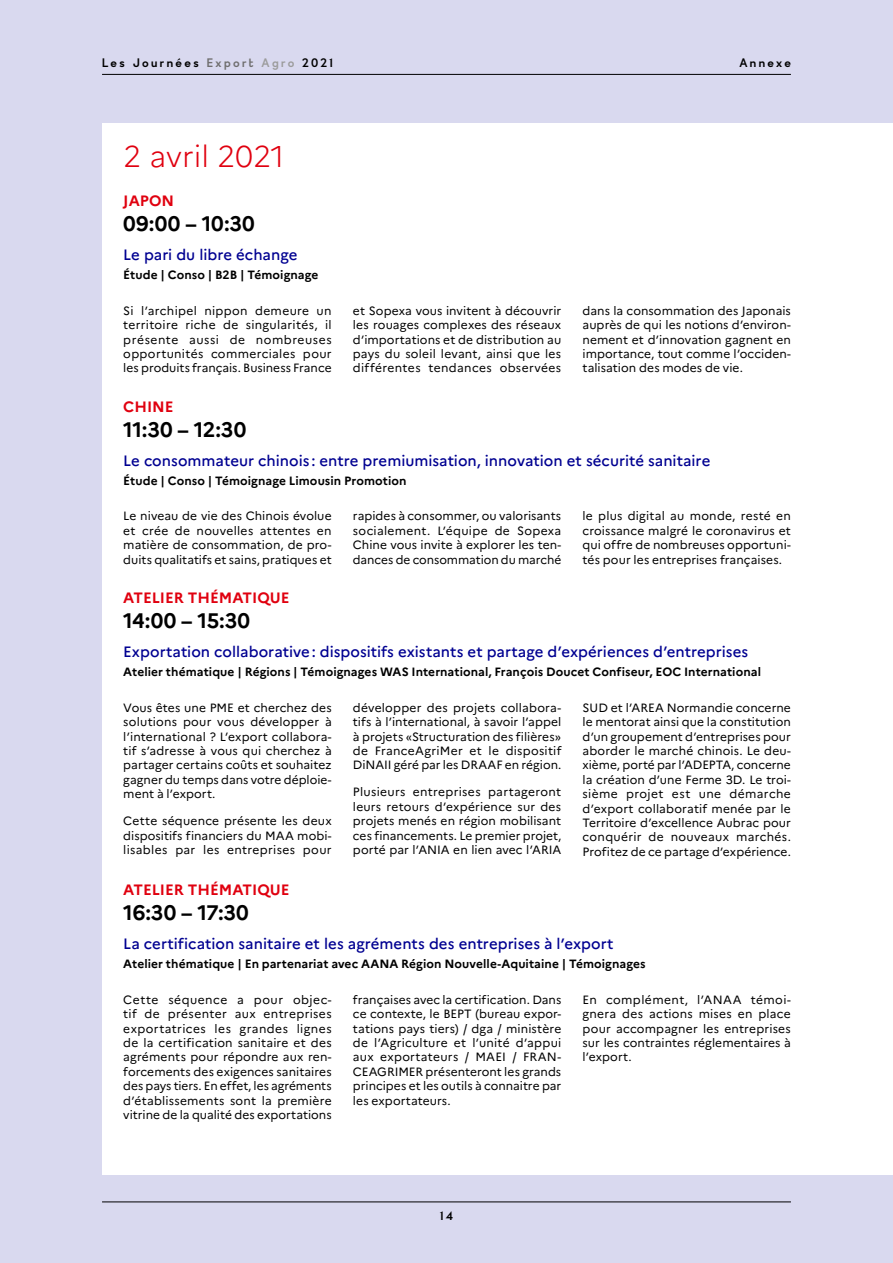
<style>
.page{position:relative;width:893px;height:1263px;background:#d9d9ef}
.page>*{position:absolute;margin:0;border:0;box-sizing:border-box;transform-origin:0 0}
.t1{font:300 30px "Marianne";color:#e0000f}
.annexe-heure{font:700 21px "Marianne";letter-spacing:.005em;color:#000}
.annexe-sstitre{font:500 15px "Marianne";color:#000091}
.t2{font:700 15px "Marianne";color:#e0000f}
.annexe-txt{font:12px/14.4px "Marianne";letter-spacing:.005em;color:#000;text-align:justify}
.annexe-sstitre_2{font:700 12px "Marianne";letter-spacing:.005em;color:#000}
.t3{font:12px "France";letter-spacing:.2em;color:#000}
.s1{color:#706f6f}
.s2{color:#9c9c9c}
</style>
<div class="page">
<div style="left:102px;top:123px;width:791px;height:1051px;background:#fff"></div>
<hr style="left:102px;top:1202px;width:689px;height:1px;background:#000">
<hr style="left:102px;top:74px;width:689px;height:1px;background:#000">
<p class="t3" style="left:102px;top:56px;width:232px">Les Journées <span class="s1">Export</span> <span class="s2">Agro</span> 2021</p>
<p class="t3" style="left:739px;top:56px;width:53px">Annexe</p>
<h3 class="t1" style="left:123px;top:138px;width:163px">2 avril 2021</h3>
<h4 class="t2" style="left:123px;top:191px;width:52px">JAPON</h4>
<p class="annexe-heure" style="left:123px;top:211px;width:133px">09:00 – 10:30</p>
<p class="annexe-sstitre" style="left:123px;top:246px;width:176px">Le pari du libre échange</p>
<p class="annexe-sstitre_2" style="left:123px;top:268px;width:197px">Étude | Conso | B2B | Témoignage</p>
<p class="annexe-txt" style="left:123px;top:303px;width:210px">Si l’archipel nippon demeure un territoire riche de singularités, il présente aussi de nombreuses opportunités commerciales pour les produits français. Business France</p>
<p class="annexe-txt" style="left:353px;top:303px;width:210px">et Sopexa vous invitent à découvrir les rouages complexes des réseaux d’importations et de distribution au pays du soleil levant, ainsi que les différentes tendances observées</p>
<p class="annexe-txt" style="left:583px;top:303px;width:210px">dans la consommation des Japonais auprès de qui les notions d’environ&shy;nement et d’innovation gagnent en importance, tout comme l’occiden&shy;talisation des modes de vie.</p>
<h4 class="t2" style="left:123px;top:397px;width:52px">CHINE</h4>
<p class="annexe-heure" style="left:123px;top:417px;width:124px">11:30 – 12:30</p>
<p class="annexe-sstitre" style="left:123px;top:452px;width:588px">Le consommateur chinois : entre premiumisation, innovation et sécurité sanitaire</p>
<p class="annexe-sstitre_2" style="left:123px;top:473px;width:285px">Étude | Conso | Témoignage Limousin Promotion</p>
<p class="annexe-txt" style="left:123px;top:509px;width:210px">Le niveau de vie des Chinois évolue et crée de nouvelles attentes en matière de consommation, de pro&shy;duits qualitatifs et sains, pratiques et</p>
<p class="annexe-txt" style="left:353px;top:509px;width:210px">rapides à consommer, ou valorisants socialement. L’équipe de Sopexa Chine vous invite à explorer les ten&shy;dances de consommation du marché</p>
<p class="annexe-txt" style="left:583px;top:509px;width:210px">le plus digital au monde, resté en croissance malgré le coronavirus et qui offre de nombreuses opportuni&shy;tés pour les entreprises françaises.</p>
<h4 class="t2" style="left:123px;top:588px;width:168px">ATELIER THÉMATIQUE</h4>
<p class="annexe-heure" style="left:123px;top:608px;width:128px">14:00 – 15:30</p>
<p class="annexe-sstitre" style="left:123px;top:643px;width:626px">Exportation collaborative: dispositifs existants et partage d’expériences d’entreprises</p>
<p class="annexe-sstitre_2" style="left:123px;top:664px;width:639px">Atelier thématique | Régions | Témoignages WAS International, François Doucet Confiseur, EOC International</p>
<p class="annexe-txt" style="left:123px;top:700px;width:210px">Vous êtes une PME et cherchez des solutions pour vous développer à l’international ? L’export collabora&shy;tif s’adresse à vous qui cherchez à partager certains coûts et souhaitez gagner du temps dans votre déploie&shy;ment à l’export.</p>
<p class="annexe-txt" style="left:123px;top:814px;width:210px">Cette séquence présente les deux dispositifs financiers du MAA mobi&shy;lisables par les entreprises pour</p>
<p class="annexe-txt" style="left:353px;top:700px;width:210px">développer des projets collabora&shy;tifs à l’international, à savoir l’appel à projets «Structuration des filières» de FranceAgriMer et le dispositif DiNAII géré par les DRAAF en région.</p>
<p class="annexe-txt" style="left:353px;top:785px;width:210px">Plusieurs entreprises partageront leurs retours d’expérience sur des projets menés en région mobilisant ces financements. Le premier projet, porté par l’ANIA en lien avec l’ARIA</p>
<p class="annexe-txt" style="left:583px;top:700px;width:210px">SUD et l’AREA Normandie concerne le mentorat ainsi que la constitution d’un groupement d’entreprises pour aborder le marché chinois. Le deu&shy;xième, porté par l’ADEPTA, concerne la création d’une Ferme 3D. Le troi&shy;sième projet est une démarche d’export collaboratif menée par le Territoire d’excellence Aubrac pour conquérir de nouveaux marchés.<br>Profitez de ce partage d’expérience.</p>
<h4 class="t2" style="left:123px;top:880px;width:168px">ATELIER THÉMATIQUE</h4>
<p class="annexe-heure" style="left:123px;top:900px;width:127px">16:30 – 17:30</p>
<p class="annexe-sstitre" style="left:123px;top:935px;width:492px">La certification sanitaire et les agréments des entreprises à l’export</p>
<p class="annexe-sstitre_2" style="left:123px;top:956px;width:524px">Atelier thématique | En partenariat avec AANA Région Nouvelle-Aquitaine | Témoignages</p>
<p class="annexe-txt" style="left:123px;top:992px;width:210px">Cette séquence a pour objec&shy;tif de présenter aux entreprises exportatrices les grandes lignes de la certification sanitaire et des agréments pour répondre aux ren&shy;forcements des exigences sanitaires des pays tiers. En effet, les agréments d’établissements sont la première vitrine de la qualité des exportations</p>
<p class="annexe-txt" style="left:353px;top:992px;width:210px">françaises avec la certification. Dans ce contexte, le BEPT (bureau expor&shy;tations pays tiers) / dga / ministère de l’Agriculture et l’unité d’appui aux exportateurs / MAEI / FRAN-CEAGRIMER présenteront les grands principes et les outils à connaitre par les exportateurs.</p>
<p class="annexe-txt" style="left:583px;top:992px;width:210px">En complément, l’ANAA témoi&shy;gnera des actions mises en place pour accompagner les entreprises sur les contraintes réglementaires à l’export.</p>
<p class="t3" style="left:440px;top:1208px;width:15px">14</p>
</div>
